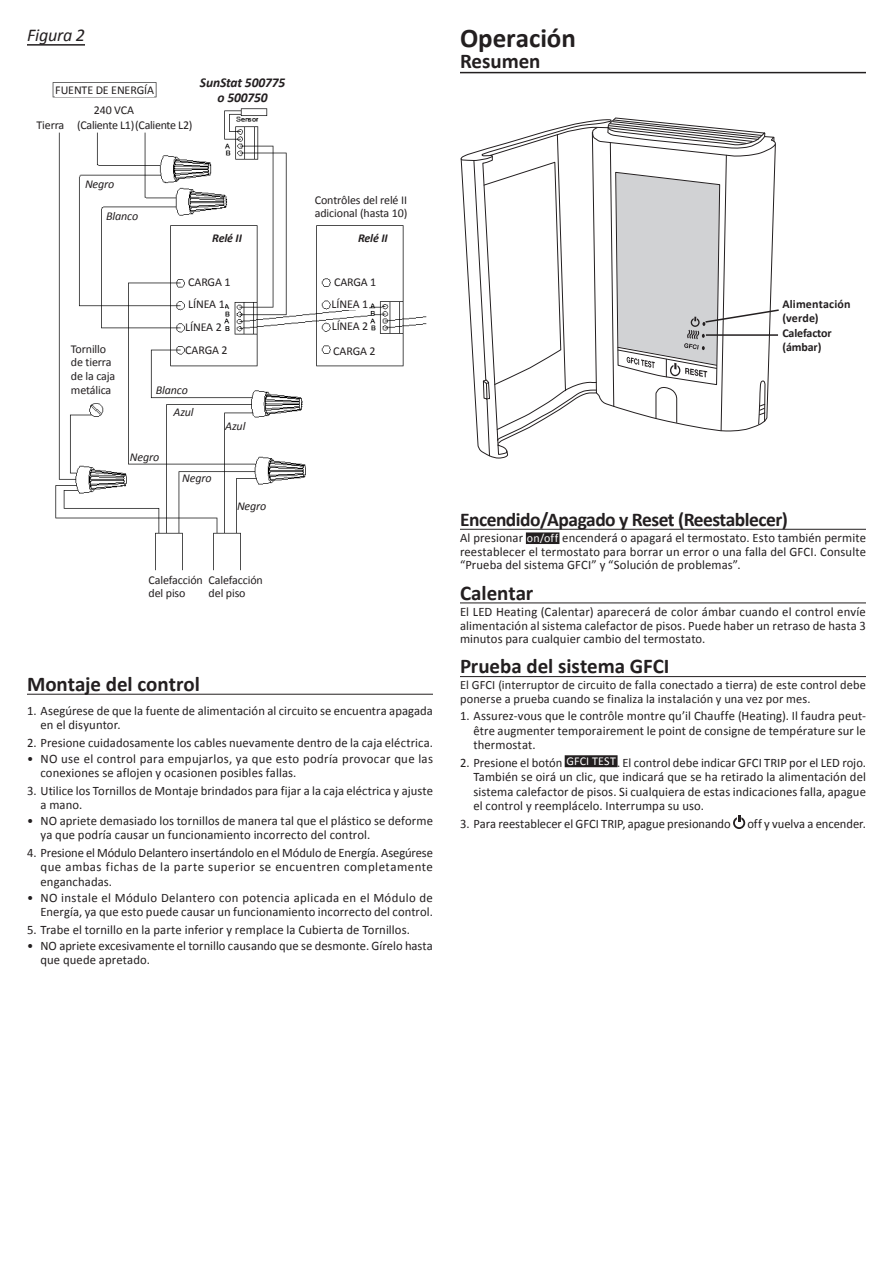
<style>
.page{position:relative;width:893px;height:1263px;background:#fff}
.page>*{position:absolute;margin:0;border:0;box-sizing:border-box;transform-origin:0 0}
.S_Section{font:700 27px "Calibri";color:#231f20}
.S_SubSection{font:700 21px "Calibri";letter-spacing:-.005em;color:#231f20}
.S_SubSection-2{font:700 19.5px "Calibri";letter-spacing:-.025em;color:#231f20}
.t1{font:italic 18px "Calibri";letter-spacing:-.01em;color:#231f20}
.S_Label{font:italic 700 13.5px "Calibri";letter-spacing:-.01em;color:#231f20}
.S_Numbered{font:12.9px/14.4px "Calibri";letter-spacing:.005em;color:#231f20}
.S_Para{font:12.9px/13.5px "Calibri";letter-spacing:.01em;color:#231f20;text-align:justify}
.S_Para-2{font:12.6px/13.5px "Calibri";letter-spacing:.01em;color:#231f20}
.S_Label-2{font:12px/13.8px "Calibri";letter-spacing:-.01em;color:#231f20}
.S_Label-3{font:italic 12px "Calibri";letter-spacing:-.01em;color:#231f20}
.S_Label-4{font:700 12px "Calibri";letter-spacing:.01em;color:#231f20}
.S_Label-5{font:italic 700 12px "Calibri";letter-spacing:-.01em;color:#231f20}
.S_Label-6{font:700 12px "Calibri";letter-spacing:-.01em;color:#231f20}
.t2{font:12px "Calibri";letter-spacing:.02em;color:#fff}
.s1{font-size:12px;color:#fff}
</style>
<div class="page">
<svg style="left:460px;top:118px;width:319px;height:341px"></svg>
<hr style="left:706px;top:334px;width:72px;height:2px;background:#231f20">
<hr style="left:460px;top:72px;width:406px;height:1px;background:#231f20">
<hr style="left:27px;top:694px;width:406px;height:1px;background:#231f20">
<hr style="left:460px;top:529px;width:406px;height:1px;background:#231f20">
<hr style="left:460px;top:602px;width:406px;height:1px;background:#231f20">
<hr style="left:460px;top:676px;width:406px;height:1px;background:#231f20">
<div style="left:526px;top:533px;width:33px;height:10px;background:#231f20"></div>
<div style="left:526px;top:533px;width:33px;height:11px;border:1px solid #231f20"></div>
<div style="left:565px;top:756px;width:52px;height:11px;background:#231f20"></div>
<div style="left:565px;top:755px;width:52px;height:12px;border:1px solid #231f20"></div>
<svg style="left:733px;top:815px;width:12px;height:14px"></svg>
<img style="left:52px;top:82px;width:375px;height:489px">
<hr style="left:27px;top:44px;width:58px;height:2px;background:#231f20">
<div style="left:55px;top:85px;width:99px;height:11px;background:#fff"></div>
<div style="left:94px;top:105px;width:48px;height:12px;background:#fff"></div>
<div style="left:37px;top:120px;width:40px;height:12px;background:#fff"></div>
<div style="left:77px;top:120px;width:58px;height:11px;background:#fff"></div>
<div style="left:85px;top:179px;width:48px;height:12px;background:#fff"></div>
<div style="left:106px;top:211px;width:48px;height:12px;background:#fff"></div>
<div style="left:212px;top:233px;width:41px;height:11px;background:#fff"></div>
<div style="left:188px;top:277px;width:48px;height:12px;background:#fff"></div>
<div style="left:185px;top:345px;width:48px;height:12px;background:#fff"></div>
<div style="left:188px;top:299px;width:37px;height:12px;background:#fff"></div>
<div style="left:185px;top:322px;width:37px;height:12px;background:#fff"></div>
<div style="left:71px;top:344px;width:46px;height:58px;background:#fff"></div>
<div style="left:358px;top:233px;width:41px;height:11px;background:#fff"></div>
<div style="left:135px;top:120px;width:58px;height:11px;background:#fff"></div>
<div style="left:156px;top:385px;width:48px;height:12px;background:#fff"></div>
<div style="left:130px;top:452px;width:32px;height:11px;background:#fff"></div>
<div style="left:182px;top:473px;width:35px;height:13px;background:#fff"></div>
<div style="left:237px;top:501px;width:34px;height:12px;background:#fff"></div>
<div style="left:225px;top:421px;width:35px;height:12px;background:#fff"></div>
<div style="left:174px;top:407px;width:34px;height:12px;background:#fff"></div>
<div style="left:315px;top:195px;width:101px;height:28px;background:#fff"></div>
<div style="left:334px;top:277px;width:48px;height:12px;background:#fff"></div>
<div style="left:332px;top:299px;width:37px;height:10px;background:#fff"></div>
<div style="left:333px;top:346px;width:48px;height:12px;background:#fff"></div>
<div style="left:332px;top:321px;width:37px;height:12px;background:#fff"></div>
<div style="left:193px;top:76px;width:99px;height:29px;background:#fff"></div>
<p class="t1" style="left:27px;top:22px;width:60px">Figura 2</p>
<p class="S_Label-2" style="left:55px;top:83px;width:100px">FUENTE DE ENERGÍA</p>
<p class="S_Label-2" style="left:94px;top:103px;width:42px">240 VCA</p>
<p class="S_Label-2" style="left:37px;top:118px;width:29px">Tierra</p>
<p class="S_Label-2" style="left:77px;top:118px;width:117px">(Caliente L1)(Caliente L2)</p>
<p class="S_Label" style="left:200px;top:73px;width:87px">SunStat 500775</p>
<p class="S_Label" style="left:217px;top:89px;width:52px">o 500750</p>
<p class="S_Label-3" style="left:85px;top:176px;width:31px">Negro</p>
<p class="S_Label-3" style="left:106px;top:208px;width:34px">Blanco</p>
<p class="S_Label-5" style="left:212px;top:230px;width:31px">Relé II</p>
<p class="S_Label-2" style="left:188px;top:275px;width:44px">CARGA 1</p>
<p class="S_Label-2" style="left:71px;top:342px;width:46px">Tornillo de tierra de la caja metálica</p>
<p class="S_Label-2" style="left:188px;top:297px;width:38px">LÍNEA 1</p>
<p class="S_Label-2" style="left:185px;top:320px;width:38px">LÍNEA 2</p>
<p class="S_Label-2" style="left:185px;top:343px;width:44px">CARGA 2</p>
<p class="S_Label-3" style="left:156px;top:382px;width:34px">Blanco</p>
<p class="S_Label-3" style="left:130px;top:448px;width:31px">Negro</p>
<p class="S_Label-3" style="left:174px;top:404px;width:22px">Azul</p>
<p class="S_Label-3" style="left:225px;top:417px;width:22px">Azul</p>
<p class="S_Label-3" style="left:182px;top:470px;width:31px">Negro</p>
<p class="S_Label-3" style="left:237px;top:498px;width:31px">Negro</p>
<p class="S_Label-2" style="left:149px;top:573px;width:56px">Calefacción del piso</p>
<p class="S_Label-2" style="left:209px;top:573px;width:56px">Calefacción del piso</p>
<p class="S_Label-2" style="left:315px;top:193px;width:94px">Contrôles del relé II adicional (hasta 10)</p>
<p class="S_Label-5" style="left:358px;top:230px;width:31px">Relé II</p>
<p class="S_Label-2" style="left:334px;top:275px;width:44px">CARGA 1</p>
<p class="S_Label-2" style="left:332px;top:297px;width:38px">LÍNEA 1</p>
<p class="S_Label-2" style="left:333px;top:344px;width:44px">CARGA 2</p>
<p class="S_Label-2" style="left:332px;top:319px;width:38px">LÍNEA 2</p>
<p class="S_SubSection" style="left:27px;top:670px;width:174px">Montaje del control</p>
<p class="S_Numbered" style="left:40px;top:703px;width:394px;text-indent:-14px">1. Asegúrese de que la fuente de alimentación al circuito se encuentra apagada en el disyuntor.</p>
<p class="S_Numbered" style="left:27px;top:735px;width:407px">2. Presione cuidadosamente los cables nuevamente dentro de la caja eléctrica.</p>
<p class="S_Numbered" style="left:40px;top:751px;width:394px;text-indent:-14px">• NO use el control para empujarlos, ya que esto podría provocar que las conexiones se aflojen y ocasionen posibles fallas.</p>
<p class="S_Numbered" style="left:40px;top:783px;width:394px;text-indent:-14px">3. Utilice los Tornillos de Montaje brindados para fijar a la caja eléctrica y ajuste a mano.</p>
<p class="S_Numbered" style="left:40px;top:813px;width:394px;text-indent:-14px">• NO apriete demasiado los tornillos de manera tal que el plástico se deforme ya que podría causar un funcionamiento incorrecto del control.</p>
<p class="S_Numbered" style="left:40px;top:845px;width:394px;text-align:justify;text-indent:-14px">4. Presione el Módulo Delantero insertándolo en el Módulo de Energía. Asegúrese que ambas fichas de la parte superior se encuentren completamente enganchadas.</p>
<p class="S_Numbered" style="left:27px;top:890px;width:407px;text-align:right">• NO instale el Módulo Delantero con potencia aplicada en el Módulo de<br>Energía, ya que esto puede causar un funcionamiento incorrecto del control.</p>
<p class="S_Numbered" style="left:27px;top:922px;width:385px">5. Trabe el tornillo en la parte inferior y remplace la Cubierta de Tornillos.</p>
<p class="S_Numbered" style="left:40px;top:938px;width:394px;text-indent:-14px">• NO apriete excesivamente el tornillo causando que se desmonte. Gírelo hasta que quede apretado.</p>
<p class="S_Section" style="left:460px;top:21px;width:117px">Operación</p>
<p class="S_SubSection" style="left:460px;top:48px;width:82px">Resumen</p>
<p class="S_Label-4" style="left:782px;top:296px;width:70px">Alimentación</p>
<p class="S_Label-4" style="left:782px;top:310px;width:38px">(verde)</p>
<p class="S_Label-6" style="left:782px;top:326px;width:51px">Calefactor</p>
<p class="S_Label-4" style="left:782px;top:339px;width:41px">(ámbar)</p>
<p class="S_SubSection-2" style="left:460px;top:507px;width:329px">Encendido/Apagado y Reset (Reestablecer)</p>
<p class="S_Para" style="left:460px;top:531px;width:407px">Al presionar <span class="s1">on/off</span> encenderá o apagará el termostato. Esto también permite reestablecer el termostato para borrar un error o una falla del GFCI. Consulte “Prueba del sistema GFCI” y “Solución de problemas”.</p>
<p class="S_SubSection" style="left:460px;top:579px;width:75px">Calentar</p>
<p class="S_Para" style="left:460px;top:605px;width:407px">El LED Heating (Calentar) aparecerá de color ámbar cuando el control envíe alimentación al sistema calefactor de pisos. Puede haber un retraso de hasta 3 minutos para cualquier cambio del termostato.</p>
<p class="S_SubSection" style="left:460px;top:653px;width:211px">Prueba del sistema GFCI</p>
<p class="S_Para-2" style="left:460px;top:678px;width:407px">El GFCI (interruptor de circuito de falla conectado a tierra) de este control debe ponerse a prueba cuando se finaliza la instalación y una vez por mes.</p>
<p class="S_Numbered" style="left:473px;top:709px;width:394px;text-align:justify;text-indent:-14px">1. Assurez-vous que le contrôle montre qu’il Chauffe (Heating). Il faudra peut&shy;être augmenter temporairement le point de consigne de température sur le thermostat.</p>
<p class="S_Numbered" style="left:460px;top:755px;width:104px">2. Presione el botón</p>
<p class="t2" style="left:566px;top:753px;width:51px">GFCI TEST</p>
<p class="S_Numbered" style="left:473px;top:755px;width:394px;text-align:justify;text-indent:144px">. El control debe indicar GFCI TRIP por el LED rojo.<br>También se oirá un clic, que indicará que se ha retirado la alimentación del sistema calefactor de pisos. Si cualquiera de estas indicaciones falla, apague el control y reemplácelo. Interrumpa su uso.</p>
<p class="S_Numbered" style="left:460px;top:816px;width:272px">3. Para reestablecer el GFCI TRIP, apague presionando</p>
<p class="S_Numbered" style="left:747px;top:816px;width:120px">off y vuelva a encender.</p>
</div>
